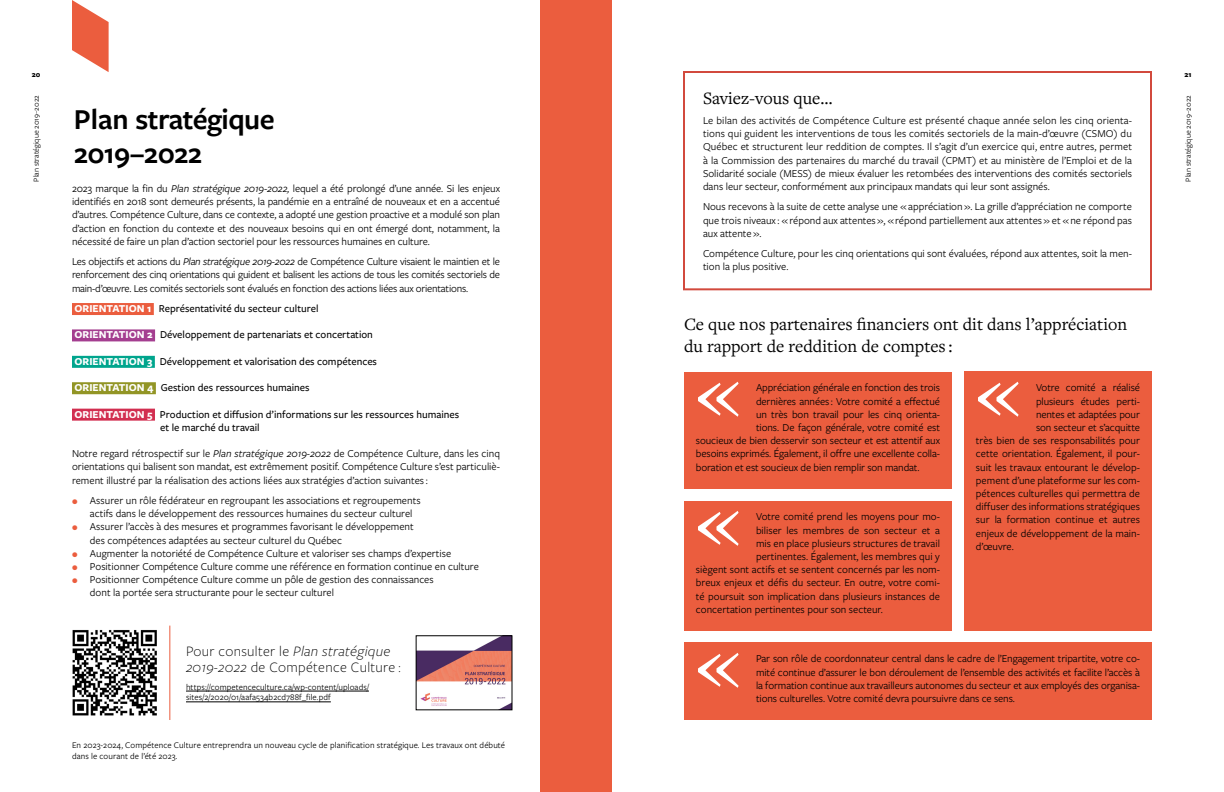
<style>
.page{position:relative;width:1224px;height:792px;background:#fff}
.page>*{position:absolute;margin:0;border:0;box-sizing:border-box;transform-origin:0 0}
.t1{font:300 100px "Freight Text Pro";color:#fff}
.t2{font:600 30px/34px "Freight Sans Pro";letter-spacing:-.02em;color:#000}
.t3{font:18px/21.6px "Freight Text Pro";color:#000}
.t4{font:300 15px/16px "Freight Sans Pro";letter-spacing:.02em;color:#000}
.t5{font:11px/13.2px "Freight Sans Pro";color:#000;text-align:justify}
.t6{font:500 11px/13.2px "Freight Sans Pro";color:#000}
.t7{font:9px/10.8px "Freight Sans Pro";letter-spacing:.01em;color:#000}
.t8{font:8px "Freight Sans Pro";color:#000}
.t9{font:700 8px "Freight Sans Pro";color:#000}
.s1{font-style:italic}
.s2{font-weight:700;color:#fff}
.s3{color:#eb5d3e}
</style>
<div class="page">
<div style="left:683px;top:71px;width:469px;height:219px;border:2px solid #d24a3d"></div>
<div style="left:72px;top:303px;width:82px;height:12px;background:#eb5d3e"></div>
<div style="left:72px;top:329px;width:83px;height:12px;background:#a43e90"></div>
<div style="left:72px;top:356px;width:83px;height:12px;background:#00a58d"></div>
<div style="left:72px;top:382px;width:84px;height:12px;background:#929525"></div>
<div style="left:72px;top:409px;width:83px;height:12px;background:#d22e50"></div>
<div style="left:684px;top:501px;width:268px;height:130px;background:#eb5d3e"></div>
<div style="left:684px;top:372px;width:268px;height:117px;background:#eb5d3e"></div>
<div style="left:684px;top:643px;width:468px;height:77px;background:#eb5d3e"></div>
<div style="left:964px;top:372px;width:188px;height:259px;background:#eb5d3e"></div>
<hr style="left:169px;top:626px;width:1px;height:94px;background:#eb5d3e">
<img style="left:72px;top:630px;width:85px;height:86px">
<hr style="left:186px;top:691px;width:183px;height:1px;background:#000">
<hr style="left:186px;top:702px;width:145px;height:1px;background:#000">
<svg style="left:72px;top:0;width:37px;height:72px"></svg>
<div style="left:540px;top:0;width:72px;height:792px;background:#eb5d3e"></div>
<img style="left:418px;top:638px;width:92px;height:70px">
<p class="t9" style="left:32px;top:69px;width:10px">20</p>
<p class="t9" style="left:1184px;top:69px;width:9px">21</p>
<p class="t8" style="left:31px;top:182px;width:88px;rotate:-90deg">Plan stratégique 2019–2022</p>
<p class="t8" style="left:1183px;top:182px;width:88px;rotate:-90deg">Plan stratégique 2019–2022</p>
<h3 class="t3" style="left:703px;top:86px;width:131px">Saviez-vous que…</h3>
<p class="t5" style="left:703px;top:113px;width:431px">Le bilan des activités de Compétence Culture est présenté chaque année selon les cinq orienta&shy;tions qui guident les interventions de tous les comités sectoriels de la main-d’œuvre (CSMO) du Québec et structurent leur reddition de comptes. Il s’agit d’un exercice qui, entre autres, permet à la Commission des partenaires du marché du travail (CPMT) et au ministère de l’Emploi et de la Solidarité sociale (MESS) de mieux évaluer les retombées des interventions des comités sectoriels dans leur secteur, conformément aux principaux mandats qui leur sont assignés.</p>
<p class="t5" style="left:703px;top:200px;width:430px">Nous recevons à la suite de cette analyse une « appréciation ». La grille d’appréciation ne comporte que trois niveaux : « répond aux attentes », « répond partiellement aux attentes » et « ne répond pas aux attente ».</p>
<p class="t5" style="left:703px;top:247px;width:430px">Compétence Culture, pour les cinq orientations qui sont évaluées, répond aux attentes, soit la men&shy;tion la plus positive.</p>
<h2 class="t2" style="left:74px;top:101px;width:202px">Plan stratégique<br>2019–2022</h2>
<p class="t5" style="left:72px;top:181px;width:430px">2023 marque la fin du <span class="s1">Plan stratégique 2019-2022,</span> lequel a été prolongé d’une année. Si les enjeux identifiés en 2018 sont demeurés présents, la pandémie en a entraîné de nouveaux et en a accentué d’autres. Compétence Culture, dans ce contexte, a adopté une gestion proactive et a modulé son plan d’action en fonction du contexte et des nouveaux besoins qui en ont émergé dont, notamment, la nécessité de faire un plan d’action sectoriel pour les ressources humaines en culture.</p>
<p class="t5" style="left:72px;top:255px;width:430px">Les objectifs et actions du <span class="s1">Plan stratégique 2019-2022</span> de Compétence Culture visaient le maintien et le renforcement des cinq orientations qui guident et balisent les actions de tous les comités sectoriels de main-d’œuvre. Les comités sectoriels sont évalués en fonction des actions liées aux orientations.</p>
<p class="t6" style="left:75px;top:301px;width:246px"><span class="s2">ORIENTATION 1</span> Représentativité du secteur culturel</p>
<p class="t6" style="left:75px;top:328px;width:300px"><span class="s2">ORIENTATION 2</span> Développement de partenariats et concertation</p>
<p class="t6" style="left:75px;top:354px;width:304px"><span class="s2">ORIENTATION 3</span> Développement et valorisation des compétences</p>
<p class="t6" style="left:75px;top:381px;width:237px"><span class="s2">ORIENTATION 4</span> Gestion des ressources humaines</p>
<p class="t6" style="left:160px;top:407px;width:301px;text-indent:-86px"><span class="s2">ORIENTATION 5</span> Production et diffusion d’informations sur les ressources humaines et le marché du travail</p>
<p class="t5" style="left:72px;top:447px;width:430px">Notre regard rétrospectif sur le <span class="s1">Plan stratégique 2019-2022</span> de Compétence Culture, dans les cinq orientations qui balisent son mandat, est extrêmement positif. Compétence Culture s’est particuliè&shy;rement illustré par la réalisation des actions liées aux stratégies d’action suivantes :</p>
<p class="t5" style="left:72px;top:493px;width:350px"><span class="s3">X</span> Assurer un rôle fédérateur en regroupant les associations et regroupements</p>
<p class="t5" style="left:90px;top:507px;width:324px">actifs dans le développement des ressources humaines du secteur culturel</p>
<p class="t5" style="left:72px;top:520px;width:343px"><span class="s3">X</span> Assurer l’accès à des mesures et programmes favorisant le développement</p>
<p class="t5" style="left:90px;top:533px;width:254px">des compétences adaptées au secteur culturel du Québec</p>
<p class="t5" style="left:72px;top:546px;width:381px"><span class="s3">X</span> Augmenter la notoriété de Compétence Culture et valoriser ses champs d’expertise</p>
<p class="t5" style="left:72px;top:559px;width:408px"><span class="s3">X</span> Positionner Compétence Culture comme une référence en formation continue en culture</p>
<p class="t5" style="left:72px;top:573px;width:363px"><span class="s3">X</span> Positionner Compétence Culture comme un pôle de gestion des connaissances</p>
<p class="t5" style="left:90px;top:586px;width:246px">dont la portée sera structurante pour le secteur culturel</p>
<h3 class="t3" style="left:684px;top:313px;width:445px">Ce que nos partenaires financiers ont dit dans l’appréciation du rapport de reddition de comptes :</h3>
<h1 class="t1" style="left:696px;top:324px;width:49px">«</h1>
<h1 class="t1" style="left:976px;top:324px;width:50px">«</h1>
<p class="t5" style="left:756px;top:381px;width:185px">Appréciation générale en fonction des trois</p>
<p class="t5" style="left:756px;top:394px;width:185px">dernières années : Votre comité a effectué</p>
<p class="t5" style="left:756px;top:407px;width:185px">un très bon travail pour les cinq orienta-</p>
<p class="t5" style="left:756px;top:420px;width:185px">tions. De façon générale, votre comité est</p>
<p class="t5" style="left:696px;top:433px;width:246px">soucieux de bien desservir son secteur et est attentif aux</p>
<p class="t5" style="left:696px;top:447px;width:246px">besoins exprimés. Également, il offre une excellente colla-</p>
<p class="t5" style="left:696px;top:460px;width:225px">boration et est soucieux de bien remplir son mandat.</p>
<p class="t5" style="left:1036px;top:381px;width:105px">Votre comité a réalisé</p>
<p class="t5" style="left:1036px;top:394px;width:105px">plusieurs études perti-</p>
<p class="t5" style="left:1036px;top:407px;width:105px">nentes et adaptées pour</p>
<p class="t5" style="left:1036px;top:420px;width:105px">son secteur et s’acquitte</p>
<p class="t5" style="left:976px;top:433px;width:165px">très bien de ses responsabilités pour</p>
<p class="t5" style="left:976px;top:447px;width:165px">cette orientation. Également, il pour-</p>
<p class="t5" style="left:976px;top:460px;width:165px">suit les travaux entourant le dévelop-</p>
<p class="t5" style="left:976px;top:473px;width:165px">pement d’une plateforme sur les com-</p>
<p class="t5" style="left:976px;top:486px;width:165px">pétences culturelles qui permettra de</p>
<p class="t5" style="left:976px;top:499px;width:165px">diffuser des informations stratégiques</p>
<p class="t5" style="left:976px;top:513px;width:165px">sur la formation continue et autres</p>
<p class="t5" style="left:976px;top:526px;width:165px">enjeux de développement de la main-</p>
<p class="t5" style="left:976px;top:539px;width:39px">d’œuvre.</p>
<h1 class="t1" style="left:696px;top:453px;width:49px">«</h1>
<p class="t5" style="left:756px;top:510px;width:185px">Votre comité prend les moyens pour mo-</p>
<p class="t5" style="left:756px;top:523px;width:185px">biliser les membres de son secteur et a</p>
<p class="t5" style="left:756px;top:536px;width:185px">mis en place plusieurs structures de travail</p>
<p class="t5" style="left:756px;top:549px;width:185px">pertinentes. Également, les membres qui y</p>
<p class="t5" style="left:696px;top:563px;width:246px">siègent sont actifs et se sentent concernés par les nom-</p>
<p class="t5" style="left:696px;top:576px;width:246px">breux enjeux et défis du secteur. En outre, votre comi-</p>
<p class="t5" style="left:696px;top:589px;width:245px">té poursuit son implication dans plusieurs instances de</p>
<p class="t5" style="left:696px;top:602px;width:188px">concertation pertinentes pour son secteur.</p>
<h3 class="t4" style="left:186px;top:642px;width:216px">Pour consulter le <span class="s1">Plan stratégique<br>2019-2022</span> de Compétence Culture :</h3>
<p class="t7" style="left:186px;top:681px;width:184px">https://competenceculture.ca/wp-content/uploads/ sites/2/2020/01/aafa534b2cd788f_file.pdf</p>
<p class="t7" style="left:72px;top:739px;width:435px">En 2023-2024, Compétence Culture entreprendra un nouveau cycle de planification stratégique. Les travaux ont débuté dans le courant de l’été 2023.</p>
<h1 class="t1" style="left:696px;top:595px;width:49px">«</h1>
<p class="t5" style="left:756px;top:652px;width:385px">Par son rôle de coordonnateur central dans le cadre de l’Engagement tripartite, votre co&shy;mité continue d’assurer le bon déroulement de l’ensemble des activités et facilite l’accès à la formation continue aux travailleurs autonomes du secteur et aux employés des organisa-</p>
<p class="t5" style="left:756px;top:691px;width:260px">tions culturelles. Votre comité devra poursuivre dans ce sens.</p>
</div>
